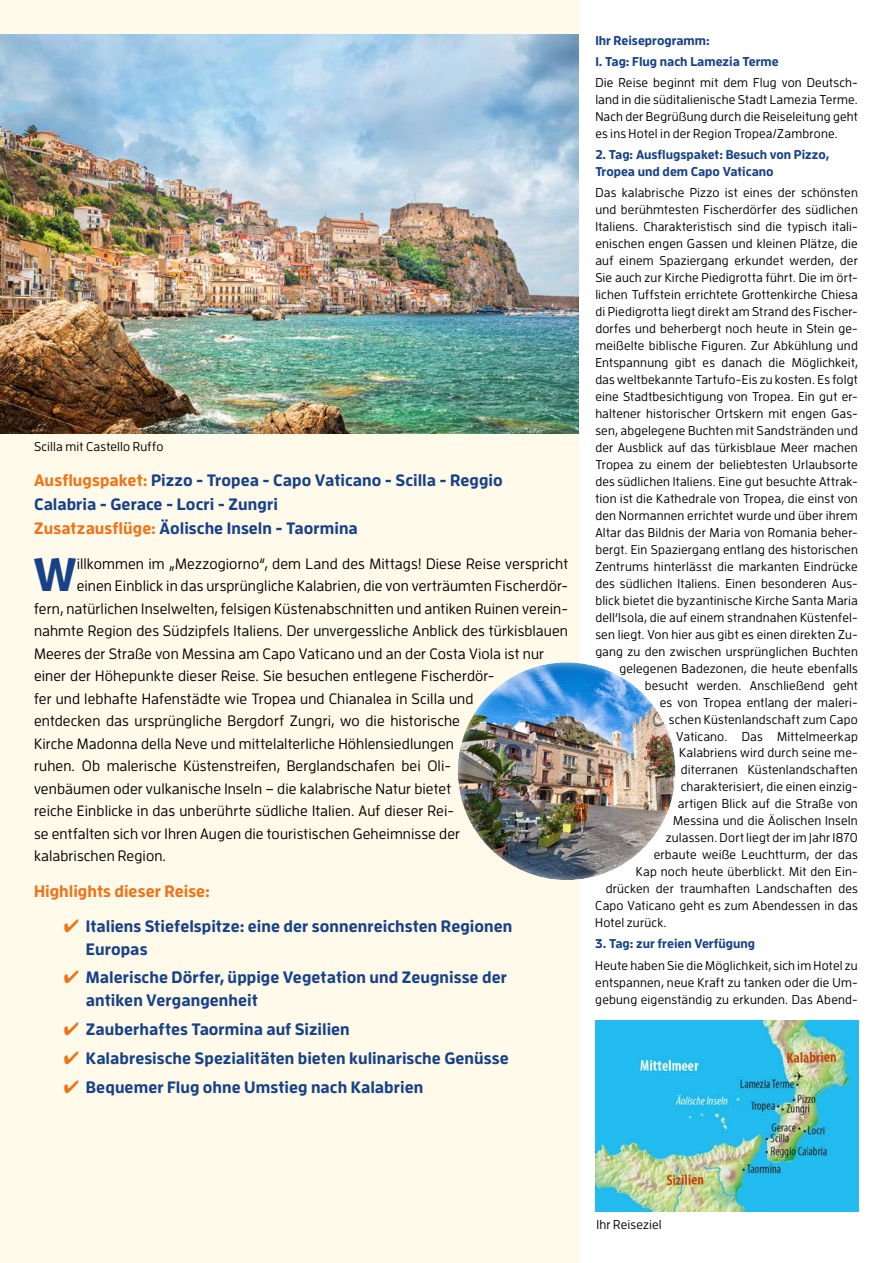
<style>
.page{position:relative;width:893px;height:1263px;background:#fff}
.page>*{position:absolute;margin:0;border:0;box-sizing:border-box;transform-origin:0 0}
.t1{font:700 46.8px "Enzo OT";color:#184287}
.t2{font:700 16.5px/24px "Enzo OT";letter-spacing:.005em;color:#184287}
.t3{font:700 16.5px "Enzo OT";letter-spacing:.005em;color:#ee7419}
.t4{font:500 15px "Enzo OT";letter-spacing:.005em;color:#000}
.t5{font:500 12.75px/17px "Enzo OT";letter-spacing:.015em;color:#000;text-align:justify}
.t6{font:700 12.75px/17px "Enzo OT";color:#184287}
.s1{color:#ee7419}
</style>
<div class="page">
<div style="left:0;top:0;width:579px;height:1263px;background:#fffaea"></div>
<img style="left:595px;top:1020px;width:264px;height:192px">
<div style="left:443px;top:651px;width:244px;height:229px;background:#fff;opacity:.75"></div>
<img style="left:0;top:34px;width:578px;height:400px">
<p class="t5" style="left:34px;top:438px;width:131px">Scilla mit Castello Ruffo</p>
<p class="t2" style="left:34px;top:467px;width:470px"><span class="s1">Ausflugspaket:</span> Pizzo - Tropea - Capo Vaticano - Scilla - Reggio<br>Calabria - Gerace - Locri - Zungri<br><span class="s1">Zusatzausflüge:</span> Äolische Inseln - Taormina</p>
<h1 class="t1" style="left:33px;top:545px;width:45px">W</h1>
<p class="t4" style="left:77px;top:555px;width:493px">illkommen im „Mezzogiorno“, dem Land des Mittags! Diese Reise verspricht</p>
<p class="t4" style="left:77px;top:577px;width:493px">einen Einblick in das ursprüngliche Kalabrien, die von verträumten Fischerdör-</p>
<p class="t4" style="left:34px;top:600px;width:535px">fern, natürlichen Inselwelten, felsigen Küstenabschnitten und antiken Ruinen verein-</p>
<p class="t4" style="left:34px;top:622px;width:535px">nahmte Region des Südzipfels Italiens. Der unvergessliche Anblick des türkisblauen</p>
<p class="t4" style="left:34px;top:645px;width:512px">Meeres der Straße von Messina am Capo Vaticano und an der Costa Viola ist nur</p>
<p class="t4" style="left:34px;top:667px;width:462px">einer der Höhepunkte dieser Reise. Sie besuchen entlegene Fischerdör-</p>
<p class="t4" style="left:34px;top:690px;width:441px">fer und lebhafte Hafenstädte wie Tropea und Chianalea in Scilla und</p>
<p class="t4" style="left:34px;top:712px;width:428px">entdecken das ursprüngliche Bergdorf Zungri, wo die historische</p>
<p class="t4" style="left:34px;top:735px;width:421px">Kirche Madonna della Neve und mittelalterliche Höhlensiedlungen</p>
<p class="t4" style="left:34px;top:757px;width:419px">ruhen. Ob malerische Küstenstreifen, Berglandschafen bei Oli-</p>
<p class="t4" style="left:34px;top:780px;width:419px">venbäumen oder vulkanische Inseln – die kalabrische Natur bietet</p>
<p class="t4" style="left:34px;top:802px;width:421px">reiche Einblicke in das unberührte südliche Italien. Auf dieser Rei-</p>
<p class="t4" style="left:34px;top:825px;width:427px">se entfalten sich vor Ihren Augen die touristischen Geheimnisse der</p>
<p class="t4" style="left:34px;top:847px;width:134px">kalabrischen Region.</p>
<p class="t3" style="left:34px;top:880px;width:178px">Highlights dieser Reise:</p>
<p class="t2" style="left:86px;top:914px;width:428px;line-height:22.5px;text-indent:-22px"><span class="s1">✔</span> Italiens Stiefelspitze: eine der sonnenreichsten Regionen<br>Europas</p>
<p class="t2" style="left:86px;top:966px;width:423px;line-height:22.5px;text-indent:-22px"><span class="s1">✔</span> Malerische Dörfer, üppige Vegetation und Zeugnisse der antiken Vergangenheit</p>
<p class="t2" style="left:64px;top:1016px;width:288px"><span class="s1">✔</span> Zauberhaftes Taormina auf Sizilien</p>
<p class="t2" style="left:64px;top:1045px;width:446px"><span class="s1">✔</span> Kalabresische Spezialitäten bieten kulinarische Genüsse</p>
<p class="t2" style="left:64px;top:1074px;width:361px"><span class="s1">✔</span> Bequemer Flug ohne Umstieg nach Kalabrien</p>
<p class="t6" style="left:595px;top:31px;width:116px">Ihr Reiseprogramm:</p>
<p class="t6" style="left:595px;top:52px;width:185px">1. Tag: Flug nach Lamezia Terme</p>
<p class="t5" style="left:595px;top:74px;width:264px">Die Reise beginnt mit dem Flug von Deutsch&shy;land in die süditalienische Stadt Lamezia Terme.<br>Nach der Begrüßung durch die Reiseleitung geht es ins Hotel in der Region Tropea/Zambrone.</p>
<p class="t6" style="left:595px;top:146px;width:236px">2. Tag: Ausflugspaket: Besuch von Pizzo,<br>Tropea und dem Capo Vaticano</p>
<p class="t5" style="left:595px;top:184px;width:264px">Das kalabrische Pizzo ist eines der schönsten</p>
<p class="t5" style="left:595px;top:201px;width:264px">und berühmtesten Fischerdörfer des südlichen</p>
<p class="t5" style="left:595px;top:218px;width:264px">Italiens. Charakteristisch sind die typisch itali-</p>
<p class="t5" style="left:595px;top:235px;width:264px">enischen engen Gassen und kleinen Plätze, die</p>
<p class="t5" style="left:595px;top:252px;width:264px">auf einem Spaziergang erkundet werden, der</p>
<p class="t5" style="left:595px;top:269px;width:264px">Sie auch zur Kirche Piedigrotta führt. Die im ört-</p>
<p class="t5" style="left:595px;top:286px;width:264px">lichen Tuffstein errichtete Grottenkirche Chiesa</p>
<p class="t5" style="left:595px;top:303px;width:264px">di Piedigrotta liegt direkt am Strand des Fischer-</p>
<p class="t5" style="left:595px;top:320px;width:264px">dorfes und beherbergt noch heute in Stein ge-</p>
<p class="t5" style="left:595px;top:337px;width:264px">meißelte biblische Figuren. Zur Abkühlung und</p>
<p class="t5" style="left:595px;top:354px;width:264px">Entspannung gibt es danach die Möglichkeit,</p>
<p class="t5" style="left:595px;top:371px;width:264px">das weltbekannte Tartufo-Eis zu kosten. Es folgt</p>
<p class="t5" style="left:595px;top:388px;width:264px">eine Stadtbesichtigung von Tropea. Ein gut er-</p>
<p class="t5" style="left:595px;top:405px;width:264px">haltener historischer Ortskern mit engen Gas-</p>
<p class="t5" style="left:595px;top:422px;width:264px">sen, abgelegene Buchten mit Sandstränden und</p>
<p class="t5" style="left:595px;top:439px;width:264px">der Ausblick auf das türkisblaue Meer machen</p>
<p class="t5" style="left:595px;top:456px;width:264px">Tropea zu einem der beliebtesten Urlaubsorte</p>
<p class="t5" style="left:595px;top:473px;width:264px">des südlichen Italiens. Eine gut besuchte Attrak-</p>
<p class="t5" style="left:595px;top:490px;width:264px">tion ist die Kathedrale von Tropea, die einst von</p>
<p class="t5" style="left:595px;top:507px;width:264px">den Normannen errichtet wurde und über ihrem</p>
<p class="t5" style="left:595px;top:524px;width:264px">Altar das Bildnis der Maria von Romania beher-</p>
<p class="t5" style="left:595px;top:541px;width:264px">bergt. Ein Spaziergang entlang des historischen</p>
<p class="t5" style="left:595px;top:558px;width:264px">Zentrums hinterlässt die markanten Eindrücke</p>
<p class="t5" style="left:595px;top:575px;width:264px">des südlichen Italiens. Einen besonderen Aus-</p>
<p class="t5" style="left:595px;top:592px;width:264px">blick bietet die byzantinische Kirche Santa Maria</p>
<p class="t5" style="left:595px;top:608px;width:264px">dell‘Isola, die auf einem strandnahen Küstenfel-</p>
<p class="t5" style="left:595px;top:625px;width:264px">sen liegt. Von hier aus gibt es einen direkten Zu-</p>
<p class="t5" style="left:595px;top:642px;width:264px">gang zu den zwischen ursprünglichen Buchten</p>
<p class="t5" style="left:619px;top:659px;width:240px">gelegenen Badezonen, die heute ebenfalls</p>
<p class="t5" style="left:645px;top:676px;width:214px">besucht werden. Anschließend geht</p>
<p class="t5" style="left:660px;top:693px;width:199px">es von Tropea entlang der maleri-</p>
<p class="t5" style="left:669px;top:710px;width:190px">schen Küstenlandschaft zum Capo</p>
<p class="t5" style="left:676px;top:727px;width:183px">Vaticano. Das Mittelmeerkap</p>
<p class="t5" style="left:679px;top:744px;width:180px">Kalabriens wird durch seine me-</p>
<p class="t5" style="left:681px;top:761px;width:178px">diterranen Küstenlandschaften</p>
<p class="t5" style="left:681px;top:778px;width:178px">charakterisiert, die einen einzig-</p>
<p class="t5" style="left:678px;top:795px;width:182px">artigen Blick auf die Straße von</p>
<p class="t5" style="left:673px;top:812px;width:186px">Messina und die Äolischen Inseln</p>
<p class="t5" style="left:666px;top:829px;width:194px">zulassen. Dort liegt der im Jahr 1870</p>
<p class="t5" style="left:654px;top:846px;width:205px">erbaute weiße Leuchtturm, der das</p>
<p class="t5" style="left:636px;top:863px;width:224px">Kap noch heute überblickt. Mit den Ein-</p>
<p class="t5" style="left:606px;top:880px;width:253px">drücken der traumhaften Landschaften des</p>
<p class="t5" style="left:595px;top:897px;width:264px">Capo Vaticano geht es zum Abendessen in das</p>
<p class="t5" style="left:595px;top:914px;width:73px">Hotel zurück.</p>
<p class="t6" style="left:595px;top:935px;width:161px">3. Tag: zur freien Verfügung</p>
<p class="t5" style="left:595px;top:956px;width:264px">Heute haben Sie die Möglichkeit, sich im Hotel zu entspannen, neue Kraft zu tanken oder die Um&shy;gebung eigenständig zu erkunden. Das Abend-</p>
<p class="t5" style="left:596px;top:1216px;width:67px">Ihr Reiseziel</p>
</div>
